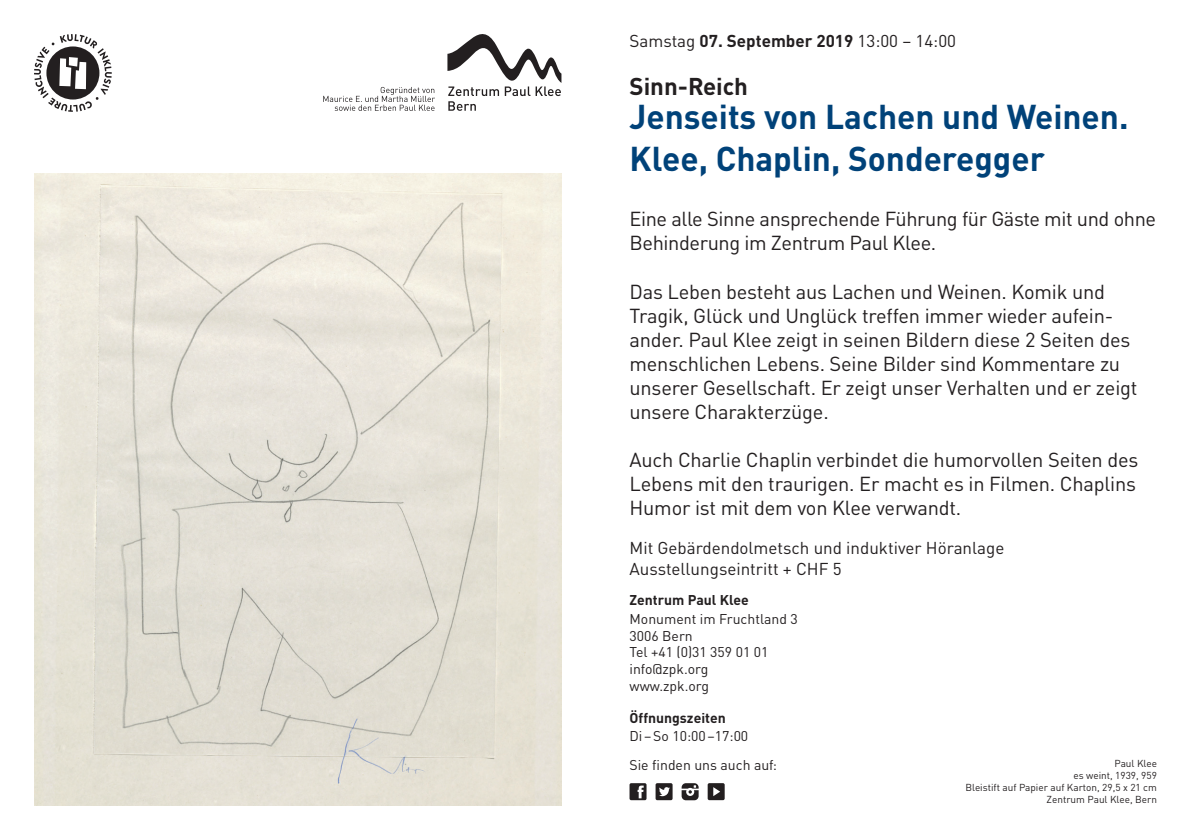
<style>
.page{position:relative;width:1191px;height:840px;background:#fff}
.page>*{position:absolute;margin:0;border:0;box-sizing:border-box;transform-origin:0 0}
.t1{font:700 34px/42px "DINOT";color:#004279}
.t2{font:700 24px "DINOT";color:#231f20}
.t3{font:20px/24px "DINOT";letter-spacing:-.01em;color:#231f20}
.t4{font:17px/20.4px "DINOT";color:#231f20}
.t5{font:14px/16.8px "DINOT";color:#231f20}
.t6{font:700 14px "DINOT";color:#231f20}
.t7{font:10px/12px "DINOT";color:#231f20;text-align:right}
.s1{font-weight:700}
</style>
<div class="page">
<img style="left:34px;top:173px;width:527px;height:632px">
<svg style="left:629px;top:783px;width:17px;height:16px"></svg>
<svg style="left:655px;top:783px;width:17px;height:16px"></svg>
<svg style="left:681px;top:783px;width:17px;height:16px"></svg>
<div style="left:707px;top:782px;width:17px;height:17px;background:#231f20;border-radius:2px"></div>
<svg style="left:713px;top:787px;width:7px;height:8px"></svg>
<svg style="left:34px;top:34px;width:78px;height:78px"></svg>
<svg style="left:447px;top:34px;width:114px;height:77px"></svg>
<svg style="left:323px;top:87px;width:112px;height:24px"></svg>
<p class="t4" style="left:629px;top:30px;width:328px">Samstag <span class="s1">07. September 2019</span> 13:00 – 14:00</p>
<p class="t2" style="left:629px;top:71px;width:120px">Sinn-Reich</p>
<h1 class="t1" style="left:629px;top:95px;width:500px">Jenseits von Lachen und Weinen.<br>Klee, Chaplin, Sonderegger</h1>
<p class="t3" style="left:629px;top:207px;width:528px">Eine alle Sinne ansprechende Führung für Gäste mit und ohne<br>Behinderung im Zentrum Paul Klee.</p>
<p class="t3" style="left:629px;top:279px;width:509px">Das Leben besteht aus Lachen und Weinen. Komik und Tragik, Glück und Unglück treffen immer wieder aufein&shy;ander. Paul Klee zeigt in seinen Bildern diese 2 Seiten des menschlichen Lebens. Seine Bilder sind Kommentare zu unserer Gesellschaft. Er zeigt unser Verhalten und er zeigt unsere Charakterzüge.</p>
<p class="t3" style="left:629px;top:447px;width:510px">Auch Charlie Chaplin verbindet die humorvollen Seiten des<br>Lebens mit den traurigen. Er macht es in Filmen. Chaplins<br>Humor ist mit dem von Klee verwandt.</p>
<p class="t4" style="left:629px;top:537px;width:376px">Mit Gebärdendolmetsch und induktiver Höranlage<br>Ausstellungseintritt + CHF 5</p>
<p class="t6" style="left:629px;top:590px;width:121px">Zentrum Paul Klee</p>
<p class="t5" style="left:629px;top:609px;width:170px">Monument im Fruchtland 3<br>3006 Bern<br>Tel +41 (0)31 359 01 01 info@zpk.org<br>www.zpk.org</p>
<p class="t6" style="left:629px;top:708px;width:98px">Öffnungszeiten</p>
<p class="t5" style="left:629px;top:721px;width:149px;line-height:28.8px">Di–So 10:00–17:00<br>Sie finden uns auch auf:</p>
<p class="t7" style="left:965px;top:756px;width:193px">Paul Klee<br>es weint, 1939, 959<br>Bleistift auf Papier auf Karton, 29,5 x 21 cm<br>Zentrum Paul Klee, Bern</p>
</div>
